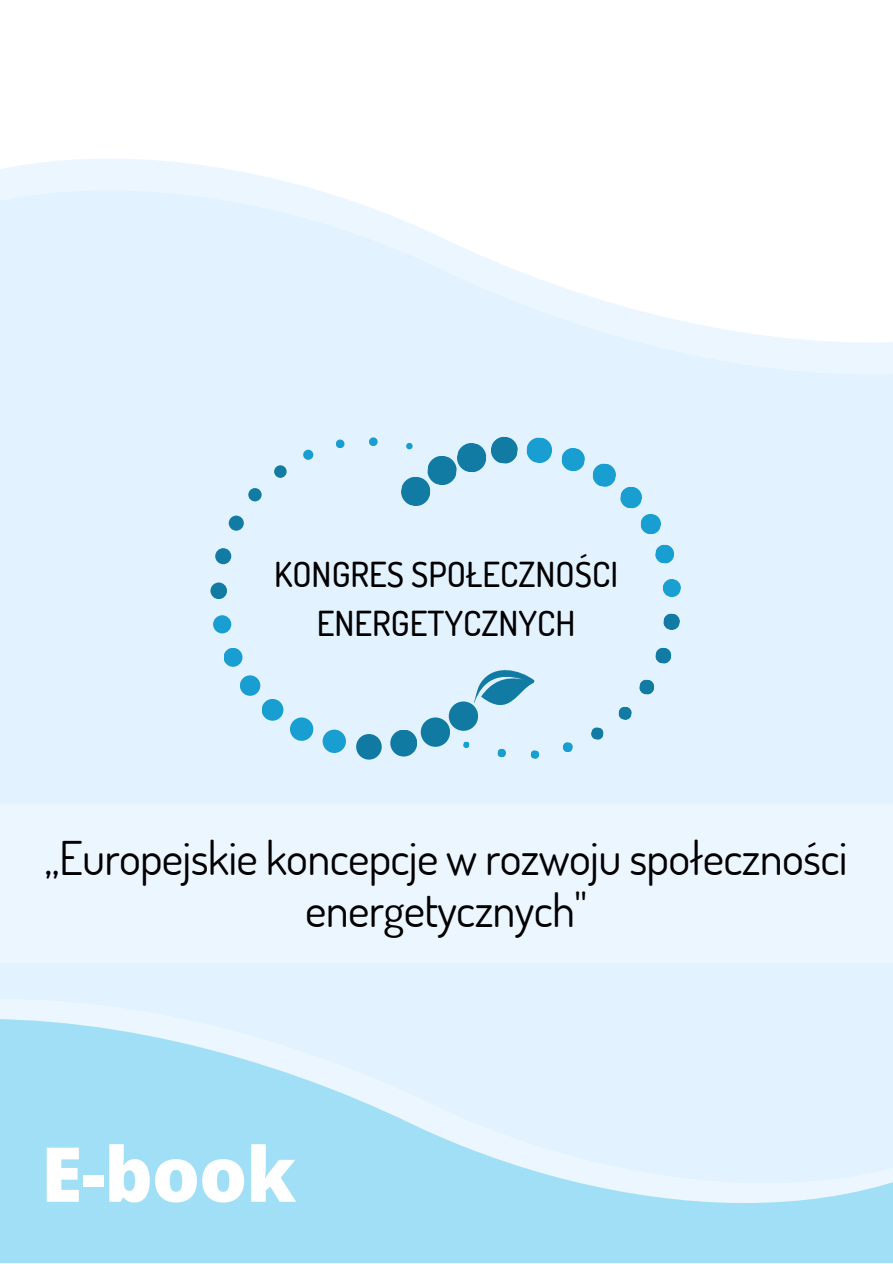
<style>
.page{position:relative;width:893px;height:1264px;background:#fff}
.page>*{position:absolute;margin:0;border:0;box-sizing:border-box;transform-origin:0 0}
.t1{font:800 75.75px "Open Sans";color:#fff}
.t2{font:46.5px/52.8px "Dosis";letter-spacing:-.015em;color:#000;text-align:center}
.t3{font:500 34.5px "Dosis";color:#000}
</style>
<div class="page">
<div style="left:0;top:0;width:892px;height:1262px;background:#e2f2ff"></div>
<div style="left:448px;top:701px;width:30px;height:29px;background:#117aa2;border-radius:50%"></div>
<div style="left:420px;top:717px;width:30px;height:29px;background:#117aa2;border-radius:50%"></div>
<div style="left:390px;top:729px;width:27px;height:27px;background:#117aa2;border-radius:50%"></div>
<div style="left:356px;top:734px;width:26px;height:25px;background:#117aa2;border-radius:50%"></div>
<div style="left:322px;top:729px;width:24px;height:24px;background:#189ed0;border-radius:50%"></div>
<div style="left:290px;top:717px;width:23px;height:23px;background:#189ed0;border-radius:50%"></div>
<div style="left:261px;top:699px;width:22px;height:21px;background:#189ed0;border-radius:50%"></div>
<div style="left:240px;top:675px;width:20px;height:20px;background:#189ed0;border-radius:50%"></div>
<div style="left:223px;top:647px;width:19px;height:19px;background:#189ed0;border-radius:50%"></div>
<div style="left:213px;top:615px;width:18px;height:18px;background:#189ed0;border-radius:50%"></div>
<div style="left:210px;top:582px;width:17px;height:17px;background:#117ba4;border-radius:50%"></div>
<div style="left:215px;top:548px;width:16px;height:16px;background:#117ba4;border-radius:50%"></div>
<div style="left:229px;top:515px;width:15px;height:15px;background:#117ba4;border-radius:50%"></div>
<div style="left:248px;top:488px;width:13px;height:13px;background:#117ba4;border-radius:50%"></div>
<div style="left:274px;top:465px;width:12px;height:13px;background:#117ba4;border-radius:50%"></div>
<div style="left:303px;top:449px;width:10px;height:11px;background:#189ed0;border-radius:50%"></div>
<div style="left:336px;top:439px;width:8px;height:9px;background:#189ed0;border-radius:50%"></div>
<div style="left:369px;top:437px;width:8px;height:9px;background:#189ed0;border-radius:50%"></div>
<svg style="left:401px;top:437px;width:117px;height:69px"></svg>
<svg style="left:526px;top:437px;width:26px;height:26px"></svg>
<svg style="left:561px;top:448px;width:24px;height:23px"></svg>
<svg style="left:592px;top:463px;width:69px;height:72px"></svg>
<svg style="left:655px;top:544px;width:19px;height:20px"></svg>
<svg style="left:663px;top:579px;width:18px;height:18px"></svg>
<svg style="left:663px;top:613px;width:17px;height:17px"></svg>
<svg style="left:655px;top:647px;width:16px;height:17px"></svg>
<svg style="left:639px;top:679px;width:15px;height:16px"></svg>
<svg style="left:618px;top:706px;width:14px;height:14px"></svg>
<svg style="left:591px;top:727px;width:13px;height:13px"></svg>
<svg style="left:563px;top:742px;width:10px;height:10px"></svg>
<svg style="left:530px;top:750px;width:9px;height:9px"></svg>
<svg style="left:497px;top:749px;width:9px;height:8px"></svg>
<svg style="left:463px;top:741px;width:6px;height:7px"></svg>
<svg style="left:472px;top:670px;width:63px;height:51px"></svg>
<svg style="left:0;top:0;width:892px;height:343px;fill:#fff"></svg>
<svg style="left:0;top:1019px;width:892px;height:243px;fill:#a1dff6"></svg>
<p class="t3" style="left:274px;top:552px;width:345px">KONGRES SPOŁECZNOŚCI</p>
<p class="t3" style="left:316px;top:600px;width:260px">ENERGETYCZNYCH</p>
<p class="t2" style="left:45px;top:829px;width:804px">,,Europejskie koncepcje w rozwoju społeczności energetycznych"</p>
<p class="t1" style="left:41px;top:1120px;width:257px">E-book</p>
</div>
